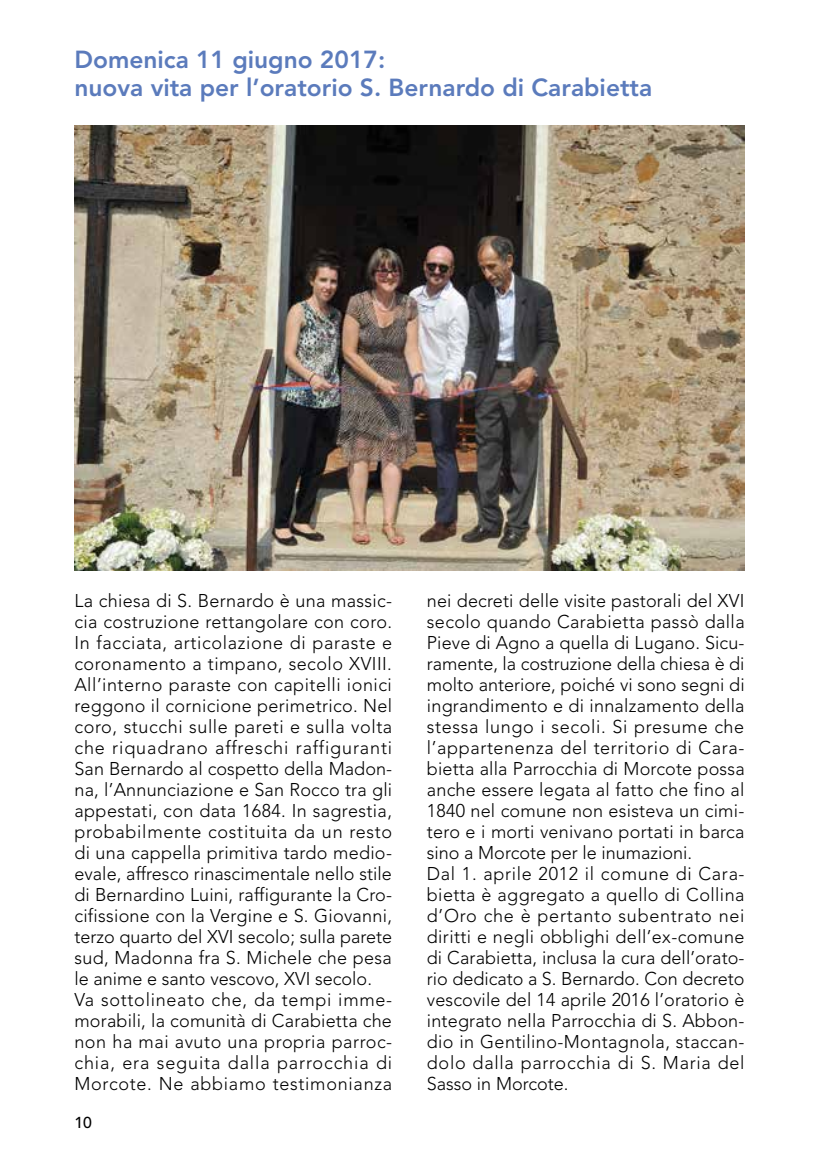
<style>
.page{position:relative;width:819px;height:1166px;background:#fff}
.page>*{position:absolute;margin:0;border:0;box-sizing:border-box;transform-origin:0 0}
.t1{font:800 24.5px/28px "Avenir";color:#5b7bbc}
.t2{font:300 18.38px/21px "Avenir";letter-spacing:.015em;color:#000}
.t3{font:500 15.75px "Avenir";color:#000}
</style>
<div class="page">
<img style="left:74px;top:125px;width:670px;height:446px">
<h1 class="t1" style="left:74px;top:46px;width:579px">Domenica 11 giugno 2017:<br>nuova vita per l’oratorio S. Bernardo di Carabietta</h1>
<p class="t2" style="left:74px;top:590px;width:319px">La chiesa di S. Bernardo è una massic&shy;cia costruzione rettangolare con coro.<br>In facciata, articolazione di paraste e coronamento a timpano, secolo XVIII.<br>All’interno paraste con capitelli ionici reggono il cornicione perimetrico. Nel coro, stucchi sulle pareti e sulla volta che riquadrano affreschi raffiguranti San Bernardo al cospetto della Madon&shy;na, l’Annunciazione e San Rocco tra gli appestati, con data 1684. In sagrestia, probabilmente costituita da un resto di una cappella primitiva tardo medio&shy;evale, affresco rinascimentale nello stile di Bernardino Luini, raffigurante la Cro&shy;cifissione con la Vergine e S. Giovanni, terzo quarto del XVI secolo; sulla parete sud, Madonna fra S. Michele che pesa le anime e santo vescovo, XVI secolo.<br>Va sottolineato che, da tempi imme&shy;morabili, la comunità di Carabietta che non ha mai avuto una propria parroc&shy;chia, era seguita dalla parrocchia di Morcote. Ne abbiamo testimonianza</p>
<p class="t2" style="left:427px;top:590px;width:319px">nei decreti delle visite pastorali del XVI secolo quando Carabietta passò dalla Pieve di Agno a quella di Lugano. Sicu&shy;ramente, la costruzione della chiesa è di molto anteriore, poiché vi sono segni di ingrandimento e di innalzamento della stessa lungo i secoli. Si presume che l’appartenenza del territorio di Cara&shy;bietta alla Parrocchia di Morcote possa anche essere legata al fatto che fino al 1840 nel comune non esisteva un cimi&shy;tero e i morti venivano portati in barca sino a Morcote per le inumazioni.<br>Dal 1. aprile 2012 il comune di Cara&shy;bietta è aggregato a quello di Collina d’Oro che è pertanto subentrato nei diritti e negli obblighi dell’ex-comune di Carabietta, inclusa la cura dell’orato&shy;rio dedicato a S. Bernardo. Con decreto vescovile del 14 aprile 2016 l’oratorio è integrato nella Parrocchia di S. Abbon&shy;dio in Gentilino-Montagnola, staccan&shy;dolo dalla parrocchia di S. Maria del Sasso in Morcote.</p>
<p class="t3" style="left:74px;top:1114px;width:19px">10</p>
</div>
